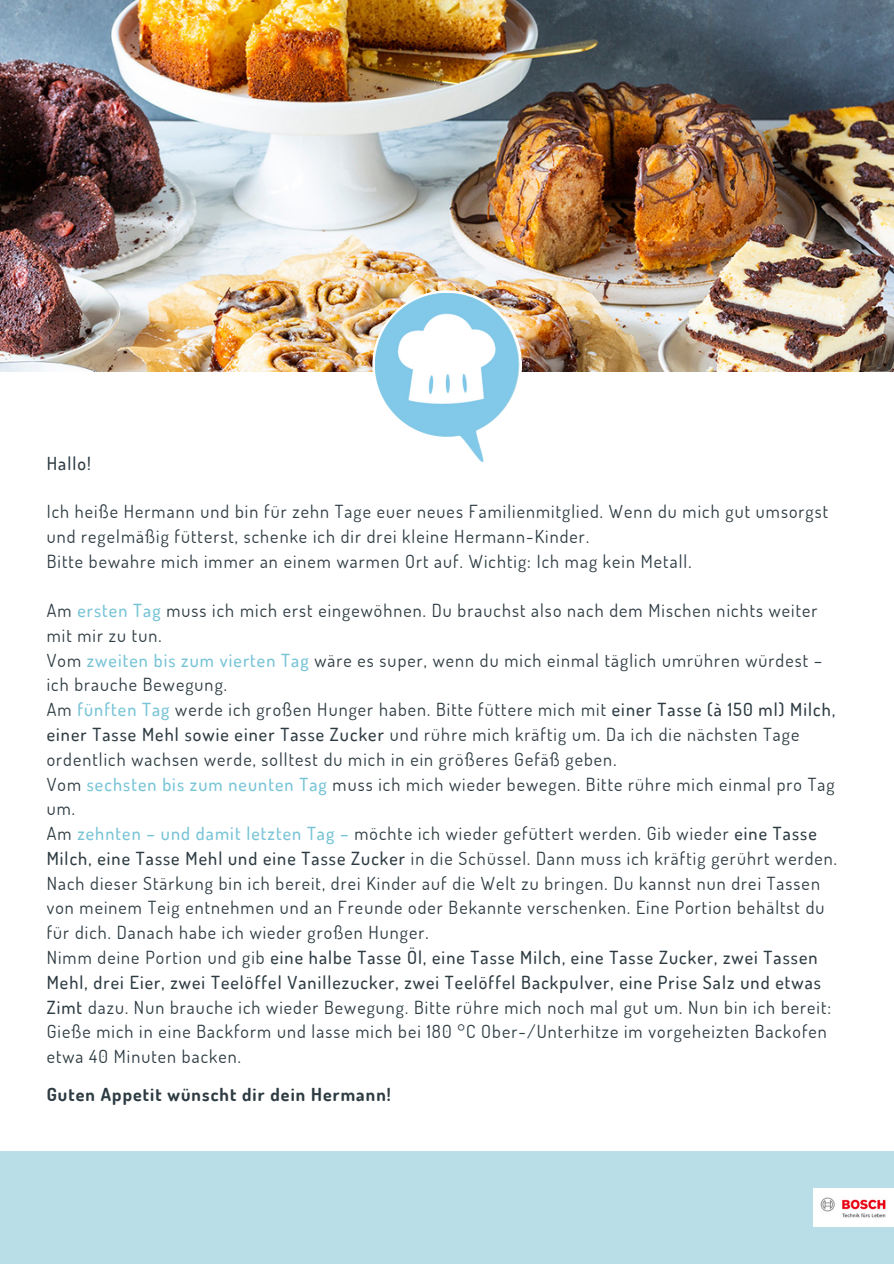
<style>
.page{position:relative;width:894px;height:1264px;background:#fff}
.page>*{position:absolute;margin:0;border:0;box-sizing:border-box;transform-origin:0 0}
.t1{font:18px/24.8px "Dosis";letter-spacing:.06em;color:#2d3b42}
.t2{font:700 18px "Dosis";letter-spacing:.06em;color:#2d3b42}
.t3{font:500 18px "Dosis";letter-spacing:.06em;color:#2d3b42}
.s1{font-weight:500;color:#78c4d6}
.s2{font-weight:500}
</style>
<div class="page">
<div style="left:0;top:1150px;width:893px;height:113px;background:#b9dee7"></div>
<img style="left:0;top:0;width:893px;height:371px">
<svg style="left:372px;top:290px;width:150px;height:82px"></svg>
<img style="left:375px;top:293px;width:168px;height:168px">
<img style="left:813px;top:1188px;width:80px;height:38px">
<p class="t3" style="left:47px;top:452px;width:46px">Hallo!</p>
<p class="t1" style="left:47px;top:498px;width:782px">Ich heiße Hermann und bin für zehn Tage euer neues Familienmitglied. Wenn du mich gut umsorgst und regelmäßig fütterst, schenke ich dir drei kleine Hermann-Kinder.</p>
<p class="t1" style="left:47px;top:548px;width:646px">Bitte bewahre mich immer an einem warmen Ort auf. Wichtig: Ich mag kein Metall.</p>
<p class="t1" style="left:47px;top:597px;width:772px">Am <span class="s1">ersten Tag</span> muss ich mich erst eingewöhnen. Du brauchst also nach dem Mischen nichts weiter mit mir zu tun.</p>
<p class="t1" style="left:47px;top:647px;width:777px">Vom <span class="s1">zweiten bis zum vierten Tag</span> wäre es super, wenn du mich einmal täglich umrühren würdest – ich brauche Bewegung.</p>
<p class="t1" style="left:47px;top:696px;width:789px">Am <span class="s1">fünften Tag</span> werde ich großen Hunger haben. Bitte füttere mich mit <span class="s2">einer Tasse (à 150 ml) Milch, einer Tasse Mehl sowie einer Tasse Zucker</span> und rühre mich kräftig um. Da ich die nächsten Tage ordentlich wachsen werde, solltest du mich in ein größeres Gefäß geben.</p>
<p class="t1" style="left:47px;top:771px;width:789px">Vom <span class="s1">sechsten bis zum neunten Tag</span> muss ich mich wieder bewegen. Bitte rühre mich einmal pro Tag um.</p>
<p class="t1" style="left:47px;top:820px;width:791px">Am <span class="s1">zehnten – und damit letzten Tag –</span> möchte ich wieder gefüttert werden. Gib wieder <span class="s2">eine Tasse Milch, eine Tasse Mehl und eine Tasse Zucker</span> in die Schüssel. Dann muss ich kräftig gerührt werden.<br>Nach dieser Stärkung bin ich bereit, drei Kinder auf die Welt zu bringen. Du kannst nun drei Tassen von meinem Teig entnehmen und an Freunde oder Bekannte verschenken. Eine Portion behältst du für dich. Danach habe ich wieder großen Hunger.</p>
<p class="t1" style="left:47px;top:944px;width:785px">Nimm deine Portion und gib <span class="s2">eine halbe Tasse Öl, eine Tasse Milch, eine Tasse Zucker, zwei Tassen Mehl, drei Eier, zwei Teelöffel Vanillezucker, zwei Teelöffel Backpulver, eine Prise Salz und etwas Zimt</span> dazu. Nun brauche ich wieder Bewegung. Bitte rühre mich noch mal gut um. Nun bin ich bereit:<br>Gieße mich in eine Backform und lasse mich bei 180 °C Ober-/Unterhitze im vorgeheizten Backofen etwa 40 Minuten backen.</p>
<p class="t2" style="left:47px;top:1082px;width:345px">Guten Appetit wünscht dir dein Hermann!</p>
</div>
